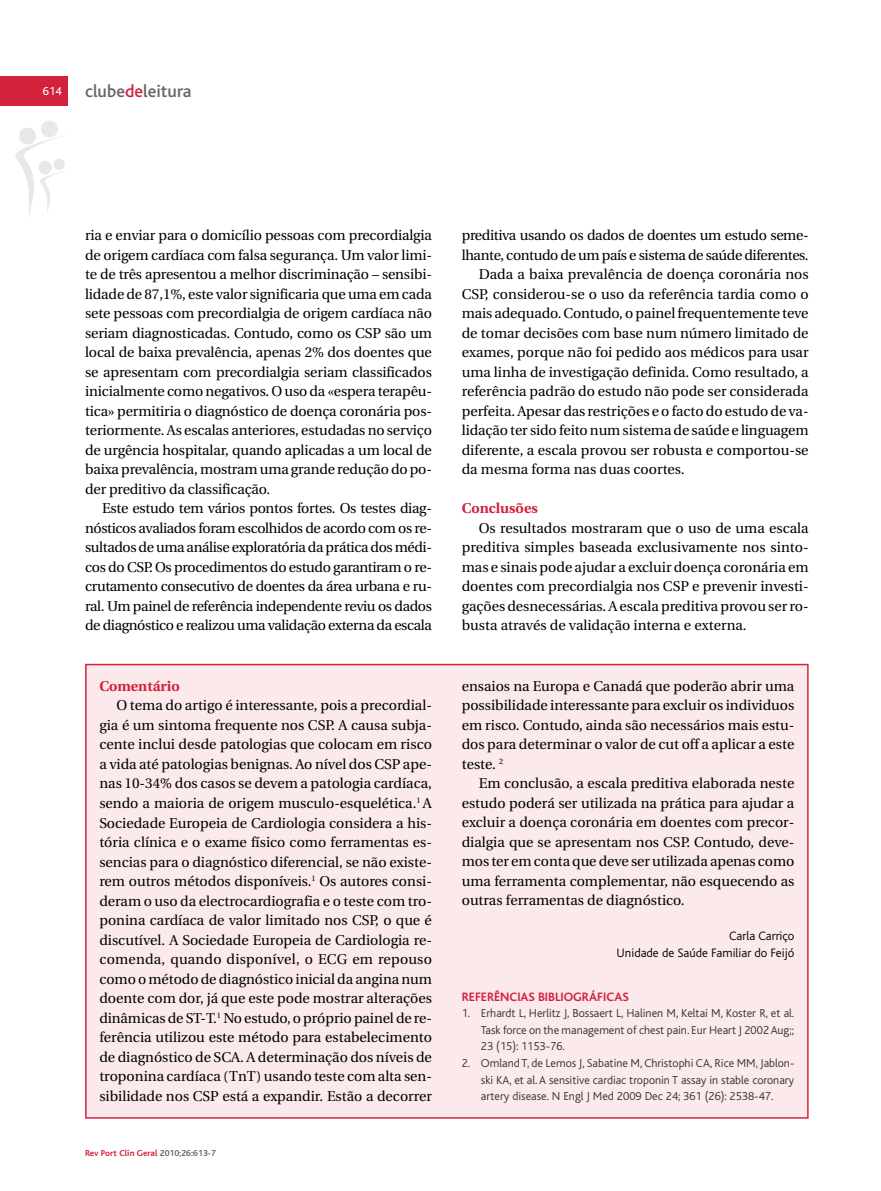
<style>
.page{position:relative;width:881px;height:1191px;background:#fff}
.page>*{position:absolute;margin:0;border:0;box-sizing:border-box;transform-origin:0 0}
.t1{font:500 18px "Bliss";color:#666}
.t2{font:14.25px/19.5px "Utopia";color:#000;text-align:justify}
.t3{font:14.25px "Utopia";letter-spacing:-.025em;color:#000}
.t4{font:700 14.25px "Utopia";color:#d2223c}
.t5{font:300 12.75px/17.2px "Bliss";color:#000;text-align:right}
.t6{font:700 12.75px "Bliss";color:#d2223c}
.t7{font:300 12px/16.6px "Bliss";color:#333;text-align:justify}
.t8{font:12px "Bliss";color:#fff}
.t9{font:700 9px "Bliss";color:#d2223c}
.s1{color:#d2223c}
.s2{color:#666}
</style>
<div class="page">
<svg style="left:15px;top:120px;width:50px;height:95px"></svg>
<div style="left:0;top:77px;width:68px;height:29px;background:#d2223c"></div>
<div style="left:87px;top:665px;width:719px;height:452px;background:#fbe9ec"></div>
<div style="left:85px;top:664px;width:723px;height:454px;border:2px solid #d2223c"></div>
<p class="t8" style="left:43px;top:87px;width:20px">614</p>
<p class="t1" style="left:85px;top:85px;width:108px">clube<span class="s1">de</span>leitura</p>
<p class="t2" style="left:85px;top:227px;width:348px">ria e enviar para o domicílio pessoas com precordialgia de origem cardíaca com falsa segurança. Um valor limi&shy;te de três apresentou a melhor discriminação – sensibi&shy;lidade de 87,1%, este valor significaria que uma em cada sete pessoas com precordialgia de origem cardíaca não seriam diagnosticadas. Contudo, como os CSP são um local de baixa prevalência, apenas 2% dos doentes que se apresentam com precordialgia seriam classificados inicialmente como negativos. O uso da «espera terapêu&shy;tica» permitiria o diagnóstico de doença coronária pos&shy;teriormente. As escalas anteriores, estudadas no serviço de urgência hospitalar, quando aplicadas a um local de baixa prevalência, mostram uma grande redução do po&shy;der preditivo da classificação.</p>
<p class="t2" style="left:85px;top:500px;width:348px;text-indent:17px">Este estudo tem vários pontos fortes. Os testes diag&shy;nósticos avaliados foram escolhidos de acordo com os re&shy;sultados de uma análise exploratória da prática dos médi&shy;cos do CSP. Os procedimentos do estudo garantiram o re&shy;crutamento consecutivo de doentes da área urbana e ru&shy;ral. Um painel de referência independente reviu os dados de diagnóstico e realizou uma validação externa da escala</p>
<p class="t4" style="left:99px;top:680px;width:82px">Comentário</p>
<p class="t2" style="left:99px;top:697px;width:334px;text-indent:17px">O tema do artigo é interessante, pois a precordial&shy;gia é um sintoma frequente nos CSP. A causa subja&shy;cente inclui desde patologias que colocam em risco a vida até patologias benignas. Ao nível dos CSP ape&shy;nas 10-34% dos casos se devem a patologia cardíaca, sendo a maioria de origem musculo-esquelética.<sup>1</sup> A Sociedade Europeia de Cardiologia considera a his&shy;tória clínica e o exame físico como ferramentas es&shy;sencias para o diagnóstico diferencial, se não existe&shy;rem outros métodos disponíveis.<sup>1</sup> Os autores consi&shy;deram o uso da electrocardiografia e o teste com tro&shy;ponina cardíaca de valor limitado nos CSP, o que é discutível. A Sociedade Europeia de Cardiologia re&shy;comenda, quando disponível, o ECG em repouso como o método de diagnóstico inicial da angina num doente com dor, já que este pode mostrar alterações dinâmicas de ST-T.<sup>1</sup> No estudo, o próprio painel de re&shy;ferência utilizou este método para estabelecimento de diagnóstico de SCA. A determinação dos níveis de troponina cardíaca (TnT) usando teste com alta sen&shy;sibilidade nos CSP está a expandir. Estão a decorrer</p>
<p class="t9" style="left:85px;top:1149px;width:132px">Rev Port Clin Geral <span class="s2">2010;26:613-7</span></p>
<p class="t3" style="left:461px;top:230px;width:348px">preditiva usando os dados de doentes um estudo seme-</p>
<p class="t3" style="left:461px;top:249px;width:348px">lhante, contudo de um país e sistema de saúde diferentes.</p>
<p class="t2" style="left:478px;top:266px;width:331px">Dada a baixa prevalência de doença coronária nos</p>
<p class="t2" style="left:461px;top:285px;width:348px">CSP, considerou-se o uso da referência tardia como o</p>
<p class="t2" style="left:461px;top:305px;width:348px">mais adequado. Contudo, o painel frequentemente teve</p>
<p class="t2" style="left:461px;top:324px;width:348px">de tomar decisões com base num número limitado de</p>
<p class="t2" style="left:461px;top:344px;width:348px">exames, porque não foi pedido aos médicos para usar</p>
<p class="t2" style="left:461px;top:363px;width:348px">uma linha de investigação definida. Como resultado, a</p>
<p class="t2" style="left:461px;top:383px;width:348px">referência padrão do estudo não pode ser considerada</p>
<p class="t2" style="left:461px;top:402px;width:348px">perfeita. Apesar das restrições e o facto do estudo de va-</p>
<p class="t2" style="left:461px;top:422px;width:348px">lidação ter sido feito num sistema de saúde e linguagem</p>
<p class="t2" style="left:461px;top:441px;width:348px">diferente, a escala provou ser robusta e comportou-se</p>
<p class="t2" style="left:461px;top:461px;width:224px">da mesma forma nas duas coortes.</p>
<p class="t4" style="left:461px;top:503px;width:77px">Conclusões</p>
<p class="t2" style="left:461px;top:519px;width:348px;text-indent:17px">Os resultados mostraram que o uso de uma escala preditiva simples baseada exclusivamente nos sinto&shy;mas e sinais pode ajudar a excluir doença coronária em doentes com precordialgia nos CSP e prevenir investi&shy;gações desnecessárias. A escala preditiva provou ser ro&shy;busta através de validação interna e externa.</p>
<p class="t2" style="left:461px;top:677px;width:334px">ensaios na Europa e Canadá que poderão abrir uma possibilidade interessante para excluir os individuos em risco. Contudo, ainda são necessários mais estu&shy;dos para determinar o valor de cut off a aplicar a este teste. <sup>2</sup></p>
<p class="t2" style="left:461px;top:775px;width:334px;text-indent:17px">Em conclusão, a escala preditiva elaborada neste estudo poderá ser utilizada na prática para ajudar a excluir a doença coronária em doentes com precor&shy;dialgia que se apresentam nos CSP. Contudo, deve&shy;mos ter em conta que deve ser utilizada apenas como uma ferramenta complementar, não esquecendo as outras ferramentas de diagnóstico.</p>
<p class="t5" style="left:616px;top:928px;width:179px">Carla Carriço<br>Unidade de Saúde Familiar do Feijó</p>
<p class="t6" style="left:461px;top:992px;width:168px">REFERÊNCIAS BIBLIOGRÁFICAS</p>
<p class="t7" style="left:480px;top:1006px;width:315px;text-indent:-19px">1. Erhardt L, Herlitz J, Bossaert L, Halinen M, Keltai M, Koster R, et al.<br>Task force on the management of chest pain. Eur Heart J 2002Aug;; 23 (15): 1153-76.</p>
<p class="t7" style="left:480px;top:1056px;width:315px;text-indent:-19px">2. Omland T, de Lemos J, Sabatine M, Christophi CA, Rice MM, Jablon&shy;ski KA, et al.A sensitive cardiac troponin T assay in stable coronary artery disease. N Engl J Med 2009 Dec 24; 361 (26): 2538-47.</p>
</div>
